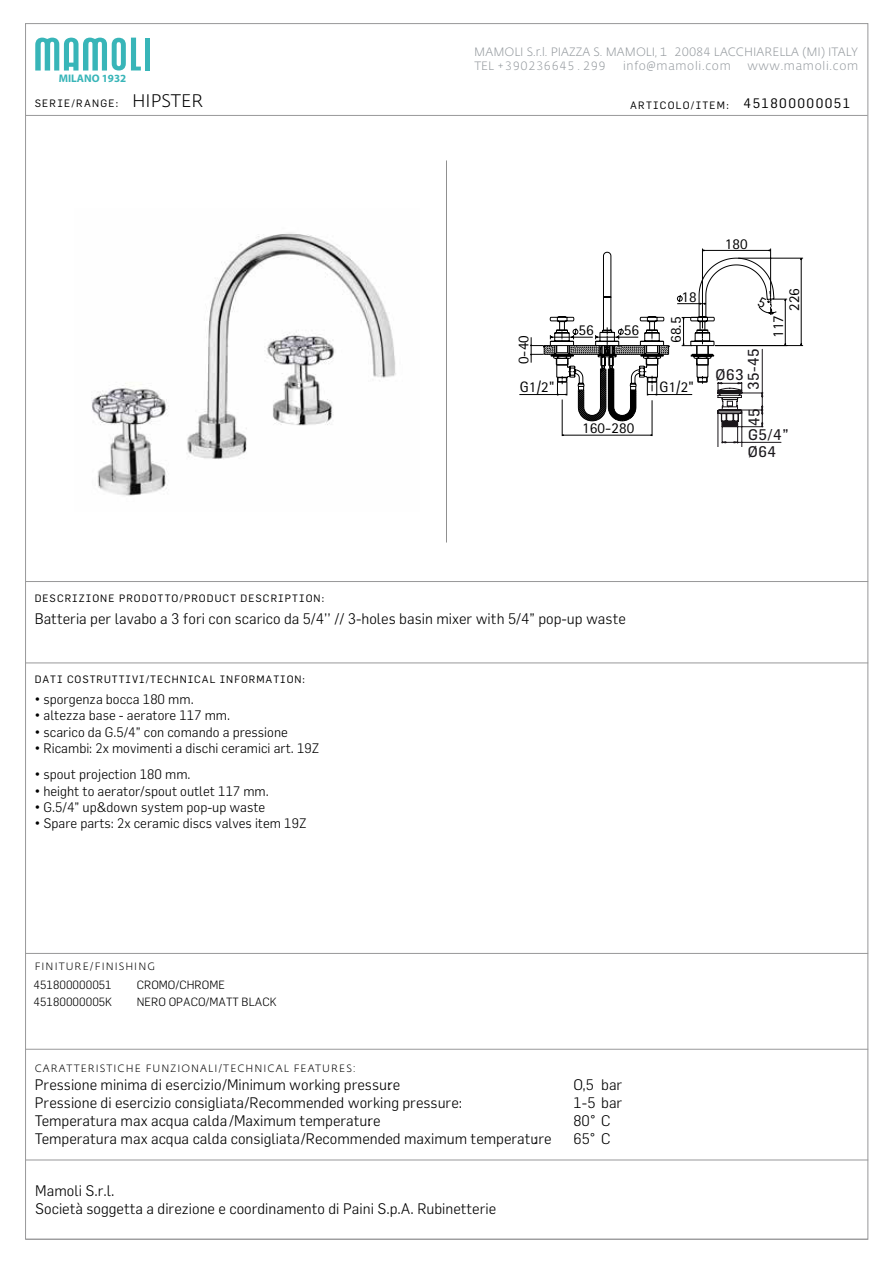
<style>
.page{position:relative;width:893px;height:1263px;background:#fff}
.page>*{position:absolute;margin:0;border:0;box-sizing:border-box;transform-origin:0 0}
.t1{font:300 18px "Fedra Sans Alt Pro";color:#000}
.t2{font:15.15px "Rotis Sans Serif Std";letter-spacing:.01em;color:#000}
.t3{font:15.15px "Flama";letter-spacing:.035em;color:#1a171b}
.t4{font:300 15px/18.1px "Flama";color:#000}
.t5{font:300 13.5px "Flama";color:#000}
.t6{font:13.5px "Flama";letter-spacing:.105em;color:#000}
.t7{font:300 12px "Fedra Sans Alt Pro";color:#94999e}
.t8{font:300 12px "Fedra Sans Alt Pro";letter-spacing:.06em;color:#94999e}
.t9{font:300 12px "Fedra Mono Pro";letter-spacing:.05em;color:#94999e}
.t10{font:300 11.7px "Flama";color:#000}
.t11{font:700 10.95px "Myriad Pro";color:#38b5b8}
.t12{font:10.5px "Flama";letter-spacing:.1em;color:#000}
.t13{font:300 10.5px "Fedra Sans Alt Pro";letter-spacing:.1em;color:#000}
.t14{font:10.5px "Flama";letter-spacing:.12em;color:#000}
.s1{font-family:"Fedra Mono Pro"}
.s2{font-family:"Fedra Sans Alt Pro"}
.s3{font-weight:500}
</style>
<div class="page">
<hr style="left:26px;top:581px;width:842px;height:1px;background:#989899">
<hr style="left:26px;top:663px;width:842px;height:1px;background:#989899">
<hr style="left:26px;top:1049px;width:842px;height:1px;background:#989899">
<hr style="left:26px;top:953px;width:842px;height:1px;background:#989899">
<hr style="left:26px;top:1160px;width:842px;height:1px;background:#989899">
<hr style="left:26px;top:115px;width:841px;height:1px;background:#989899">
<div style="left:145px;top:38px;width:5px;height:32px;background:#38b5b8"></div>
<svg style="left:35px;top:38px;width:106px;height:33px"></svg>
<hr style="left:519px;top:394px;width:48px;height:1px;background:#000">
<img style="left:91px;top:233px;width:305px;height:263px">
<svg style="left:530px;top:248px;width:273px;height:198px"></svg>
<p class="t11" style="left:59px;top:71px;width:69px">MILANO 1932</p>
<p class="t7" style="left:474px;top:44px;width:385px">MAMOLI S.r.l. PIAZZA S. MAMOLI, <span class="s1">1 20084</span> LACCHIARELLA (MI) ITALY</p>
<p class="t9" style="left:474px;top:59px;width:133px"><span class="s2">TEL</span> +390236645.299</p>
<p class="t8" style="left:623px;top:58px;width:109px">info@mamoli.com</p>
<p class="t8" style="left:747px;top:58px;width:112px">www.mamoli.com</p>
<p class="t1" style="left:132px;top:89px;width:73px">HIPSTER</p>
<p class="t6" style="left:743px;top:95px;width:108px">451800000051</p>
<p class="t14" style="left:35px;top:97px;width:85px">SERIE/RANGE:</p>
<p class="t14" style="left:630px;top:99px;width:100px">ARTICOLO/ITEM:</p>
<p class="t2" style="left:681px;top:288px;width:17px">18</p>
<p class="t2" style="left:724px;top:234px;width:24px">180</p>
<p class="t2" style="left:785px;top:311px;width:24px;rotate:-90deg">226</p>
<p class="t2" style="left:578px;top:321px;width:17px">56</p>
<p class="t2" style="left:624px;top:321px;width:17px">56</p>
<p class="t2" style="left:769px;top:338px;width:24px;rotate:-90deg">117</p>
<p class="t2" style="left:666px;top:343px;width:28px;rotate:-90deg">68.5</p>
<p class="t2" style="left:514px;top:364px;width:31px;rotate:-90deg">0-40</p>
<p class="t3" style="left:744px;top:390px;width:43px;rotate:-90deg">35-45</p>
<p class="t3" style="left:744px;top:426px;width:19px;rotate:-90deg">45</p>
<p class="t3" style="left:715px;top:365px;width:30px">Ø63</p>
<p class="t2" style="left:520px;top:377px;width:36px">G1/2"</p>
<p class="t2" style="left:659px;top:378px;width:36px">G1/2"</p>
<p class="t2" style="left:582px;top:419px;width:54px">160-280</p>
<p class="t3" style="left:748px;top:426px;width:42px">G5/4”</p>
<p class="t12" style="left:35px;top:592px;width:291px">DESCRIZIONE PRODOTTO/PRODUCT DESCRIPTION:</p>
<p class="t4" style="left:35px;top:609px;width:592px">Batteria per lavabo a 3 fori con scarico da 5/4’’ // 3-holes basin mixer with 5/4” pop-up waste</p>
<p class="t12" style="left:35px;top:673px;width:272px">DATI COSTRUTTIVI/TECHNICAL INFORMATION:</p>
<p class="t5" style="left:35px;top:691px;width:160px"><span class="s3">•</span> sporgenza bocca 180 mm.</p>
<p class="t5" style="left:35px;top:708px;width:197px"><span class="s3">•</span> altezza base - aeratore 117 mm.</p>
<p class="t5" style="left:35px;top:724px;width:254px"><span class="s3">•</span> scarico da G.5/4” con comando a pressione</p>
<p class="t5" style="left:35px;top:740px;width:286px"><span class="s3">•</span> Ricambi: 2x movimenti a dischi ceramici art. 19Z</p>
<p class="t5" style="left:35px;top:767px;width:157px"><span class="s3">•</span> spout projection 180 mm.</p>
<p class="t5" style="left:35px;top:783px;width:236px"><span class="s3">•</span> height to aerator/spout outlet 117 mm.</p>
<p class="t5" style="left:35px;top:799px;width:232px"><span class="s3">•</span> G.5/4” up&amp;down system pop-up waste</p>
<p class="t5" style="left:35px;top:815px;width:273px"><span class="s3">•</span> Spare parts: 2x ceramic discs valves item 19Z</p>
<p class="t13" style="left:35px;top:959px;width:122px">FINITURE/FINISHING</p>
<p class="t10" style="left:34px;top:978px;width:80px">451800000051</p>
<p class="t10" style="left:137px;top:978px;width:89px">CROMO/CHROME</p>
<p class="t10" style="left:34px;top:995px;width:80px">45180000005K</p>
<p class="t10" style="left:137px;top:995px;width:141px">NERO OPACO/MATT BLACK</p>
<p class="t13" style="left:35px;top:1061px;width:323px">CARATTERISTICHE FUNZIONALI/TECHNICAL FEATURES:</p>
<p class="t4" style="left:35px;top:1075px;width:518px">Pressione minima di esercizio/Minimum working pressure:<br>Pressione di esercizio consigliata/Recommended working pressure:<br>Temperatura max acqua calda/Maximum temperature:<br>Temperatura max acqua calda consigliata/Recommended maximum temperature</p>
<p class="t4" style="left:534px;top:1129px;width:5px">:</p>
<p class="t4" style="left:35px;top:1181px;width:462px">Mamoli S.r.l.<br>Società soggetta a direzione e coordinamento di Paini S.p.A. Rubinetterie</p>
<p class="t4" style="left:573px;top:1075px;width:50px">O,5 bar<br>1-5 bar<br>80° C<br>65° C</p>
<p class="t3" style="left:747px;top:443px;width:30px">Ø64</p>
</div>
